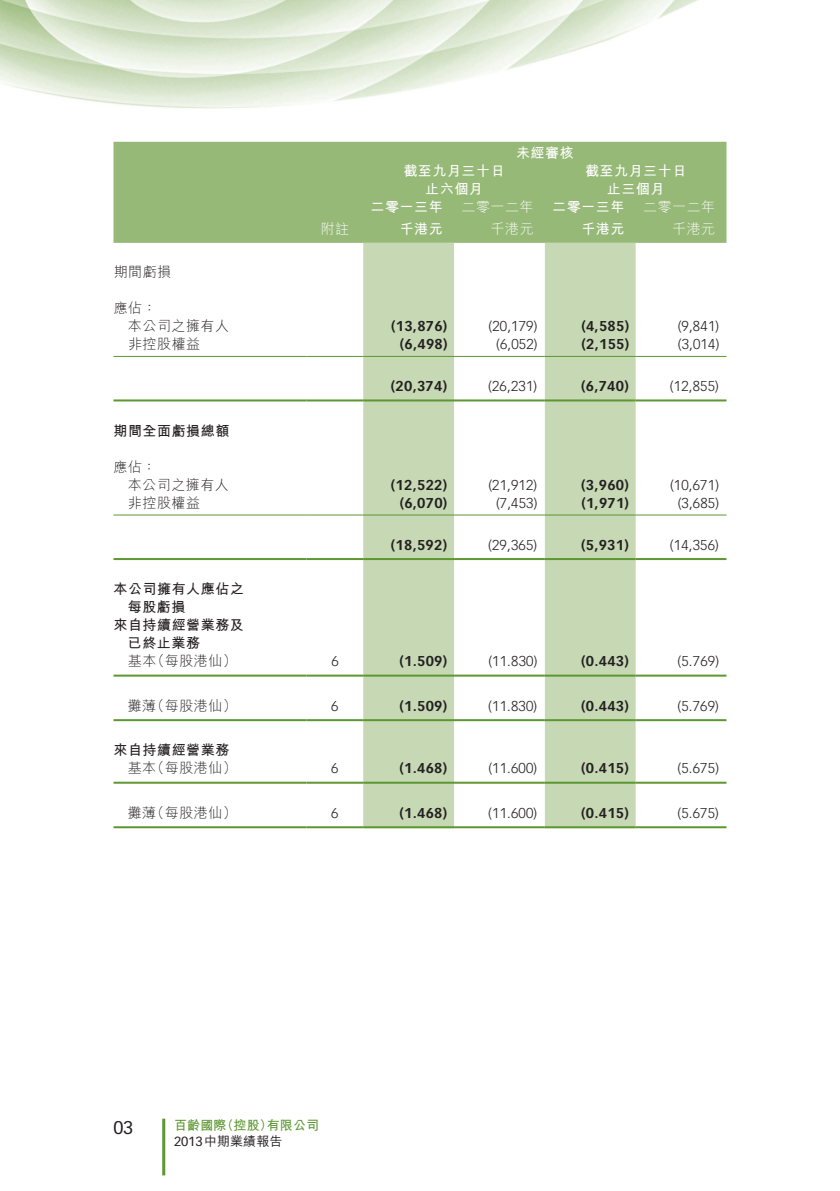
<style>
.page{position:relative;width:840px;height:1191px;background:#fff}
.page>*{position:absolute;margin:0;border:0;box-sizing:border-box;transform-origin:0 0}
.t1{font:18px "Vectora LT Std";color:#231f20}
.t2{font:300 14px "Vectora LT Std";letter-spacing:.015em;color:#231f20}
.t3{font:700 14px "Vectora LT Std";letter-spacing:.02em;color:#231f20}
.t4{font:300 14px "M Hei HK";letter-spacing:.035em;color:#231f20}
.t5{font:700 14px "M Hei HK";letter-spacing:.04em;color:#231f20}
.t6{font:700 14px/18px "M Hei HK";letter-spacing:.04em;color:#fff;text-align:center}
.t7{font:300 14px "M Hei HK";letter-spacing:.035em;color:#fff}
.t8{font:500 13px/16px "M Hei HK";letter-spacing:.005em;color:#231f20}
.t9{font:700 13px "M Hei HK";letter-spacing:.005em;color:#5c9731}
.s1{font-weight:700;color:#5c9731}
.s2{font-family:"Vectora LT Std";font-weight:400}
</style>
<div class="page">
<img style="left:0;top:0;width:727px;height:1176px">
<hr style="left:162px;top:1118px;width:3px;height:57px;background:#5c9731">
<div style="left:113px;top:142px;width:613px;height:101px;background:#96b977"></div>
<svg style="left:363px;top:243px;width:272px;height:583px;fill:#c6d8b4"></svg>
<hr style="left:113px;top:356px;width:193px;height:1px;background:#5c9731">
<hr style="left:306px;top:356px;width:57px;height:1px;background:#5c9731">
<hr style="left:363px;top:356px;width:91px;height:1px;background:#5c9731">
<hr style="left:454px;top:356px;width:90px;height:1px;background:#5c9731">
<hr style="left:544px;top:356px;width:91px;height:1px;background:#5c9731">
<hr style="left:635px;top:356px;width:91px;height:1px;background:#5c9731">
<hr style="left:113px;top:399px;width:193px;height:2px;background:#5c9731">
<hr style="left:306px;top:399px;width:57px;height:2px;background:#5c9731">
<hr style="left:363px;top:399px;width:91px;height:2px;background:#5c9731">
<hr style="left:454px;top:399px;width:90px;height:2px;background:#5c9731">
<hr style="left:544px;top:399px;width:91px;height:2px;background:#5c9731">
<hr style="left:635px;top:399px;width:91px;height:2px;background:#5c9731">
<hr style="left:113px;top:514px;width:193px;height:1px;background:#5c9731">
<hr style="left:306px;top:514px;width:57px;height:1px;background:#5c9731">
<hr style="left:363px;top:514px;width:91px;height:1px;background:#5c9731">
<hr style="left:454px;top:514px;width:90px;height:1px;background:#5c9731">
<hr style="left:544px;top:514px;width:91px;height:1px;background:#5c9731">
<hr style="left:635px;top:514px;width:91px;height:1px;background:#5c9731">
<hr style="left:113px;top:558px;width:193px;height:2px;background:#5c9731">
<hr style="left:306px;top:558px;width:57px;height:2px;background:#5c9731">
<hr style="left:363px;top:558px;width:91px;height:2px;background:#5c9731">
<hr style="left:454px;top:558px;width:90px;height:2px;background:#5c9731">
<hr style="left:544px;top:558px;width:91px;height:2px;background:#5c9731">
<hr style="left:635px;top:558px;width:91px;height:2px;background:#5c9731">
<hr style="left:113px;top:674px;width:193px;height:2px;background:#5c9731">
<hr style="left:306px;top:674px;width:57px;height:2px;background:#5c9731">
<hr style="left:363px;top:674px;width:91px;height:2px;background:#5c9731">
<hr style="left:454px;top:674px;width:90px;height:2px;background:#5c9731">
<hr style="left:544px;top:674px;width:91px;height:2px;background:#5c9731">
<hr style="left:635px;top:674px;width:91px;height:2px;background:#5c9731">
<hr style="left:113px;top:719px;width:193px;height:2px;background:#5c9731">
<hr style="left:306px;top:719px;width:57px;height:2px;background:#5c9731">
<hr style="left:363px;top:719px;width:91px;height:2px;background:#5c9731">
<hr style="left:454px;top:719px;width:90px;height:2px;background:#5c9731">
<hr style="left:544px;top:719px;width:91px;height:2px;background:#5c9731">
<hr style="left:635px;top:719px;width:91px;height:2px;background:#5c9731">
<hr style="left:113px;top:781px;width:193px;height:2px;background:#5c9731">
<hr style="left:306px;top:781px;width:57px;height:2px;background:#5c9731">
<hr style="left:363px;top:781px;width:91px;height:2px;background:#5c9731">
<hr style="left:454px;top:781px;width:90px;height:2px;background:#5c9731">
<hr style="left:544px;top:781px;width:91px;height:2px;background:#5c9731">
<hr style="left:635px;top:781px;width:91px;height:2px;background:#5c9731">
<hr style="left:113px;top:826px;width:193px;height:2px;background:#5c9731">
<hr style="left:306px;top:826px;width:57px;height:2px;background:#5c9731">
<hr style="left:363px;top:826px;width:91px;height:2px;background:#5c9731">
<hr style="left:454px;top:826px;width:90px;height:2px;background:#5c9731">
<hr style="left:544px;top:826px;width:91px;height:2px;background:#5c9731">
<hr style="left:635px;top:826px;width:91px;height:2px;background:#5c9731">
<p class="t6" style="left:515px;top:143px;width:59px">未經審核</p>
<p class="t6" style="left:403px;top:161px;width:103px">截至九月三十日止六個月</p>
<p class="t6" style="left:584px;top:161px;width:103px">截至九月三十日止三個月</p>
<p class="t7" style="left:642px;top:200px;width:74px">二零一二年</p>
<p class="t7" style="left:461px;top:200px;width:74px">二零一二年</p>
<p class="t6" style="left:370px;top:197px;width:74px">二零一三年</p>
<p class="t6" style="left:552px;top:197px;width:74px">二零一三年</p>
<p class="t7" style="left:320px;top:222px;width:30px">附註</p>
<p class="t6" style="left:399px;top:219px;width:45px">千港元</p>
<p class="t7" style="left:490px;top:222px;width:45px">千港元</p>
<p class="t6" style="left:581px;top:219px;width:45px">千港元</p>
<p class="t7" style="left:672px;top:222px;width:45px">千港元</p>
<p class="t4" style="left:114px;top:265px;width:59px">期間虧損</p>
<p class="t4" style="left:114px;top:301px;width:44px">應佔：</p>
<p class="t4" style="left:128px;top:319px;width:103px">本公司之擁有人</p>
<p class="t3" style="left:391px;top:318px;width:58px">)13,876(</p>
<p class="t2" style="left:488px;top:318px;width:50px">)20,179(</p>
<p class="t3" style="left:581px;top:318px;width:49px">)4,585(</p>
<p class="t2" style="left:677px;top:318px;width:43px">)9,841(</p>
<p class="t4" style="left:128px;top:337px;width:74px">非控股權益</p>
<p class="t3" style="left:399px;top:336px;width:49px">)6,498(</p>
<p class="t2" style="left:496px;top:336px;width:43px">)6,052(</p>
<p class="t3" style="left:581px;top:336px;width:49px">)2,155(</p>
<p class="t2" style="left:677px;top:336px;width:43px">)3,014(</p>
<p class="t3" style="left:390px;top:378px;width:58px">)20,374(</p>
<p class="t2" style="left:488px;top:378px;width:50px">)26,231(</p>
<p class="t3" style="left:580px;top:378px;width:49px">)6,740(</p>
<p class="t2" style="left:669px;top:378px;width:50px">)12,855(</p>
<p class="t5" style="left:113px;top:420px;width:117px">期間全面虧損總額</p>
<p class="t4" style="left:113px;top:459px;width:44px">應佔：</p>
<p class="t4" style="left:128px;top:477px;width:103px">本公司之擁有人</p>
<p class="t3" style="left:391px;top:476px;width:58px">)12,522(</p>
<p class="t2" style="left:488px;top:476px;width:50px">)21,912(</p>
<p class="t3" style="left:581px;top:476px;width:49px">)3,960(</p>
<p class="t2" style="left:669px;top:476px;width:50px">)10,671(</p>
<p class="t4" style="left:128px;top:495px;width:74px">非控股權益</p>
<p class="t3" style="left:399px;top:494px;width:49px">)6,070(</p>
<p class="t2" style="left:495px;top:494px;width:43px">)7,453(</p>
<p class="t3" style="left:581px;top:494px;width:49px">)1,971(</p>
<p class="t2" style="left:677px;top:494px;width:43px">)3,685(</p>
<p class="t3" style="left:390px;top:536px;width:58px">)18,592(</p>
<p class="t2" style="left:488px;top:536px;width:50px">)29,365(</p>
<p class="t3" style="left:580px;top:536px;width:49px">)5,931(</p>
<p class="t2" style="left:669px;top:536px;width:50px">)14,356(</p>
<p class="t5" style="left:113px;top:579px;width:132px">本公司擁有人應佔之</p>
<p class="t5" style="left:128px;top:597px;width:59px">每股虧損</p>
<p class="t5" style="left:113px;top:615px;width:132px">來自持續經營業務及</p>
<p class="t5" style="left:128px;top:633px;width:74px">已終止業務</p>
<p class="t4" style="left:151px;top:654px;width:87px">（每股港仙(</p>
<p class="t4" style="left:128px;top:654px;width:30px">基本</p>
<p class="t2" style="left:331px;top:653px;width:9px">6</p>
<p class="t3" style="left:399px;top:653px;width:49px">)1.509(</p>
<p class="t2" style="left:488px;top:653px;width:50px">)11.830(</p>
<p class="t3" style="left:581px;top:653px;width:49px">)0.443(</p>
<p class="t2" style="left:677px;top:653px;width:43px">)5.769(</p>
<p class="t4" style="left:150px;top:698px;width:87px">（每股港仙(</p>
<p class="t4" style="left:128px;top:698px;width:30px">攤薄</p>
<p class="t5" style="left:113px;top:740px;width:117px">來自持續經營業務</p>
<p class="t2" style="left:331px;top:698px;width:9px">6</p>
<p class="t3" style="left:399px;top:697px;width:49px">)1.509(</p>
<p class="t2" style="left:488px;top:698px;width:50px">)11.830(</p>
<p class="t3" style="left:581px;top:697px;width:49px">)0.443(</p>
<p class="t2" style="left:677px;top:698px;width:43px">)5.769(</p>
<p class="t4" style="left:150px;top:761px;width:87px">（每股港仙(</p>
<p class="t4" style="left:128px;top:761px;width:30px">基本</p>
<p class="t2" style="left:331px;top:760px;width:9px">6</p>
<p class="t3" style="left:399px;top:760px;width:49px">)1.468(</p>
<p class="t2" style="left:488px;top:760px;width:50px">)11.600(</p>
<p class="t3" style="left:581px;top:760px;width:49px">)0.415(</p>
<p class="t2" style="left:677px;top:760px;width:43px">)5.675(</p>
<p class="t4" style="left:150px;top:805px;width:87px">（每股港仙(</p>
<p class="t4" style="left:128px;top:805px;width:30px">攤薄</p>
<p class="t2" style="left:331px;top:805px;width:9px">6</p>
<p class="t3" style="left:399px;top:804px;width:49px">)1.468(</p>
<p class="t2" style="left:488px;top:805px;width:50px">)11.600(</p>
<p class="t3" style="left:581px;top:804px;width:49px">)0.415(</p>
<p class="t2" style="left:677px;top:805px;width:43px">)5.675(</p>
<p class="t1" style="left:113px;top:1116px;width:21px">03</p>
<p class="t9" style="left:221px;top:1116px;width:53px">（控股）</p>
<p class="t8" style="left:174px;top:1116px;width:110px"><span class="s1">百齡國際<br></span><span class="s2">2013</span>中期業績報告</p>
<p class="t9" style="left:267px;top:1116px;width:54px">有限公司</p>
</div>
